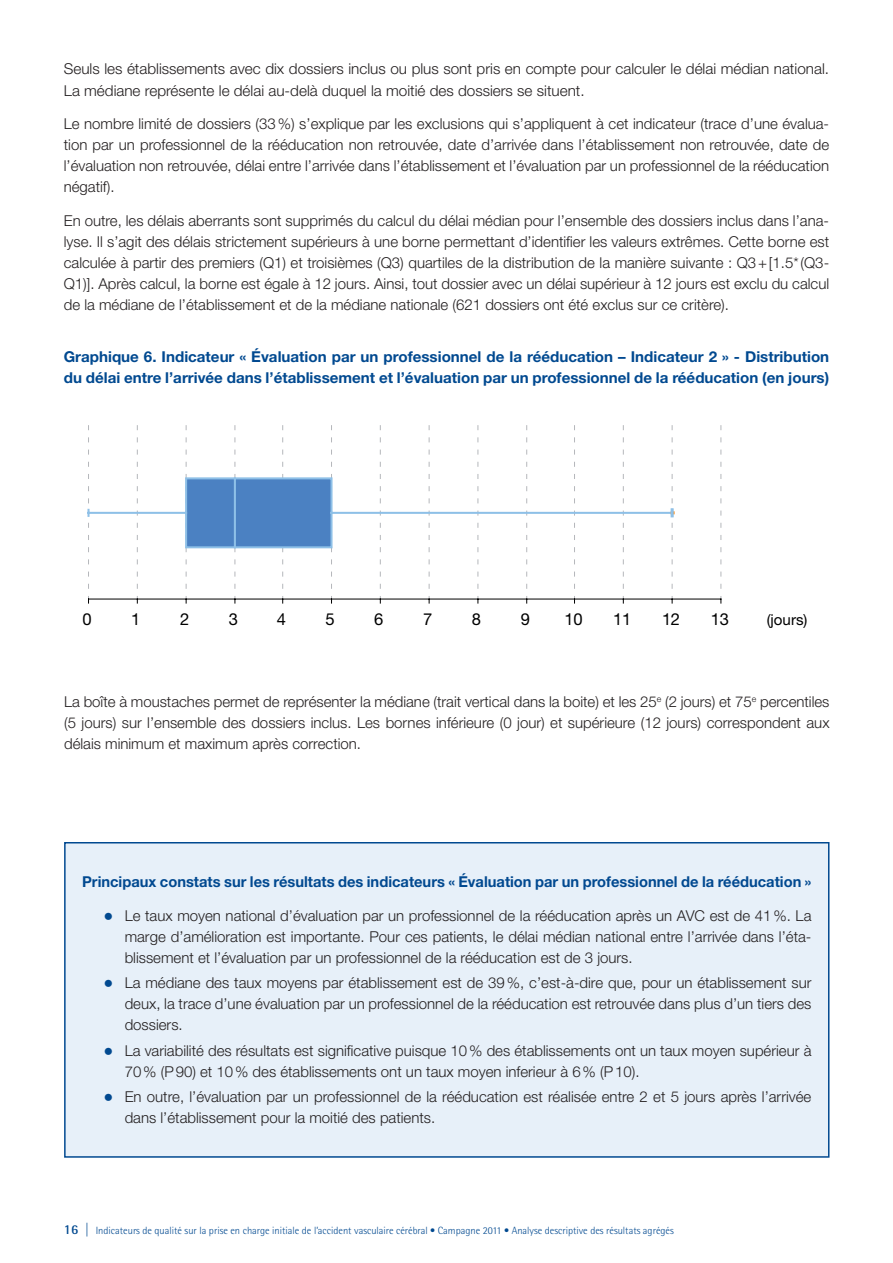
<style>
.page{position:relative;width:893px;height:1263px;background:#fff}
.page>*{position:absolute;margin:0;border:0;box-sizing:border-box;transform-origin:0 0}
.t1{font:16.5px "Helvetica Neue LT Std";letter-spacing:-.015em;color:#000}
.t2{font:300 15px/21px "Helvetica Neue LT Std";color:#231f20;text-align:justify}
.t3{font:700 15px/21px "Helvetica Neue LT Std";color:#014990}
.t4{font:15px "Helvetica Neue LT Std";color:#000}
.t5{font:300 10.5px "Rotis Semi Sans Std";color:#014990}
.s1{font-family:"Arial";font-weight:400;font-size:16.5px;color:#014990}
.s2{font-weight:700;font-size:13.5px}
.s3{font-size:13.5px}
</style>
<div class="page">
<hr style="left:89px;top:599px;width:632px;height:1px;background:#000">
<svg style="left:87px;top:426px;width:587px;height:177px"></svg>
<svg style="left:721px;top:426px;width:1px;height:177px"></svg>
<div style="left:64px;top:842px;width:765px;height:316px;background:#e7f0f9;border:2px solid #014990"></div>
<p class="t2" style="left:64px;top:58px;width:767px">Seuls les établissements avec dix dossiers inclus ou plus sont pris en compte pour calculer le délai médian national.<br>La médiane représente le délai au-delà duquel la moitié des dossiers se situent.</p>
<p class="t2" style="left:64px;top:113px;width:767px">Le nombre limité de dossiers (33%) s’explique par les exclusions qui s’appliquent à cet indicateur (trace d’une évalua&shy;tion par un professionnel de la rééducation non retrouvée, date d’arrivée dans l’établissement non retrouvée, date de l’évaluation non retrouvée, délai entre l’arrivée dans l’établissement et l’évaluation par un professionnel de la rééducation négatif).</p>
<p class="t2" style="left:64px;top:210px;width:767px">En outre, les délais aberrants sont supprimés du calcul du délai médian pour l’ensemble des dossiers inclus dans l’ana&shy;lyse. Il s’agit des délais strictement supérieurs à une borne permettant d’identifier les valeurs extrêmes. Cette borne est calculée à partir des premiers (Q1) et troisièmes (Q3) quartiles de la distribution de la manière suivante : Q3+[1.5*(Q3- Q1)]. Après calcul, la borne est égale à 12 jours. Ainsi, tout dossier avec un délai supérieur à 12 jours est exclu du calcul de la médiane de l’établissement et de la médiane nationale (621 dossiers ont été exclus sur ce critère).</p>
<p class="t3" style="left:64px;top:346px;width:767px">Graphique 6. Indicateur « Évaluation par un professionnel de la rééducation – Indicateur 2 » - Distribution du délai entre l’arrivée dans l’établissement et l’évaluation par un professionnel de la rééducation (en jours)</p>
<p class="t1" style="left:82px;top:609px;width:11px">0</p>
<p class="t1" style="left:131px;top:609px;width:11px">1</p>
<p class="t1" style="left:180px;top:609px;width:11px">2</p>
<p class="t1" style="left:229px;top:609px;width:11px">3</p>
<p class="t1" style="left:277px;top:609px;width:11px">4</p>
<p class="t1" style="left:325px;top:609px;width:11px">5</p>
<p class="t1" style="left:374px;top:609px;width:11px">6</p>
<p class="t1" style="left:423px;top:609px;width:11px">7</p>
<p class="t1" style="left:472px;top:609px;width:11px">8</p>
<p class="t1" style="left:521px;top:609px;width:11px">9</p>
<p class="t1" style="left:564px;top:609px;width:20px">10</p>
<p class="t1" style="left:613px;top:609px;width:20px">11</p>
<p class="t1" style="left:662px;top:609px;width:20px">12</p>
<p class="t1" style="left:711px;top:609px;width:20px">13</p>
<p class="t4" style="left:767px;top:611px;width:42px">(jours)</p>
<p class="t2" style="left:64px;top:691px;width:767px">La boîte à moustaches permet de représenter la médiane (trait vertical dans la boite) et les 25<sup>e</sup> (2 jours) et 75<sup>e</sup> percentiles (5 jours) sur l’ensemble des dossiers inclus. Les bornes inférieure (0 jour) et supérieure (12 jours) correspondent aux délais minimum et maximum après correction.</p>
<p class="t3" style="left:82px;top:871px;width:731px">Principaux constats sur les résultats des indicateurs « Évaluation par un professionnel de la rééducation »</p>
<p class="t2" style="left:125px;top:905px;width:688px;text-indent:-21px"><span class="s1">●</span> Le taux moyen national d’évaluation par un professionnel de la rééducation après un AVC est de 41%. La marge d’amélioration est importante. Pour ces patients, le délai médian national entre l’arrivée dans l’éta&shy;blissement et l’évaluation par un professionnel de la rééducation est de 3 jours.</p>
<p class="t2" style="left:125px;top:972px;width:688px;text-indent:-21px"><span class="s1">●</span> La médiane des taux moyens par établissement est de 39%, c’est-à-dire que, pour un établissement sur deux, la trace d’une évaluation par un professionnel de la rééducation est retrouvée dans plus d’un tiers des dossiers.</p>
<p class="t2" style="left:125px;top:1039px;width:688px;text-indent:-21px"><span class="s1">●</span> La variabilité des résultats est significative puisque 10% des établissements ont un taux moyen supérieur à<br>70% (P90) et 10% des établissements ont un taux moyen inferieur à 6% (P10).</p>
<p class="t2" style="left:125px;top:1085px;width:688px;text-indent:-21px"><span class="s1">●</span> En outre, l’évaluation par un professionnel de la rééducation est réalisée entre 2 et 5 jours après l’arrivée dans l’établissement pour la moitié des patients.</p>
<p class="t5" style="left:64px;top:1225px;width:611px"><span class="s2">16</span> <span class="s3">|</span> Indicateurs de qualité sur la prise en charge initiale de l’accident vasculaire cérébral • Campagne 2011 • Analyse descriptive des résultats agrégés</p>
</div>
